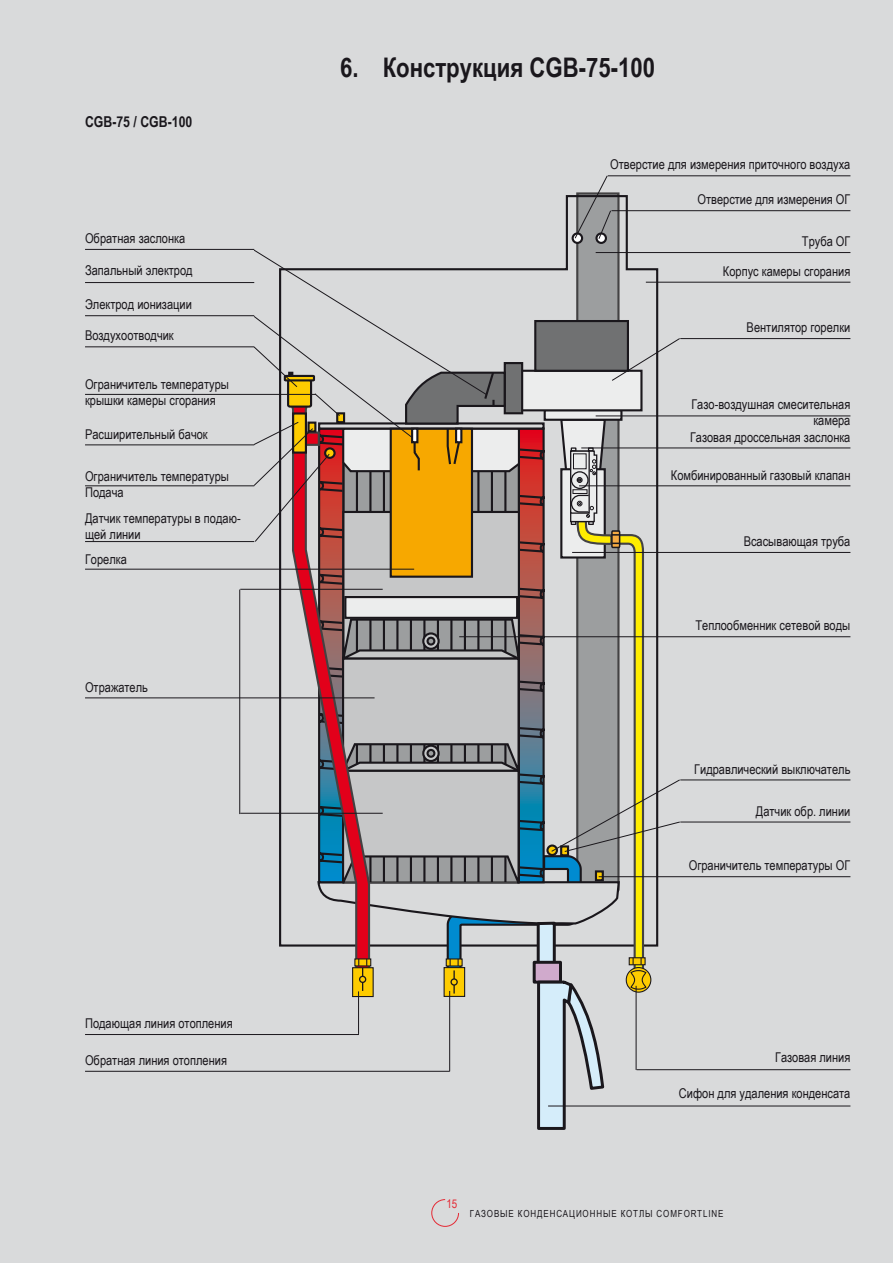
<style>
.page{position:relative;width:893px;height:1263px;background:#d9dadb}
.page>*{position:absolute;margin:0;border:0;box-sizing:border-box;transform-origin:0 0}
.t1{font:700 27px "Arial Narrow";color:#1a171c}
.t2{font:700 15px "Arial Narrow";color:#1a171c}
.t3{font:13.5px/16.2px "Arial Narrow";color:#1a171c}
.t4{font:12px "Arial Narrow";color:#e42934}
.t5{font:9.75px "Arial Narrow";letter-spacing:.09em;color:#1a171c}
</style>
<div class="page">
<svg style="left:431px;top:1199px;width:28px;height:28px"></svg>
<hr style="left:85px;top:1071px;width:365px;height:1px;background:#1a171c">
<hr style="left:636px;top:1069px;width:214px;height:1px;background:#1a171c">
<hr style="left:85px;top:346px;width:169px;height:1px;background:#1a171c">
<hr style="left:680px;top:338px;width:170px;height:1px;background:#1a171c">
<hr style="left:572px;top:552px;width:278px;height:1px;background:#1a171c">
<hr style="left:459px;top:636px;width:391px;height:1px;background:#1a171c">
<hr style="left:646px;top:282px;width:204px;height:1px;background:#1a171c">
<hr style="left:599px;top:876px;width:251px;height:1px;background:#1a171c">
<hr style="left:680px;top:822px;width:170px;height:1px;background:#1a171c">
<hr style="left:85px;top:697px;width:290px;height:1px;background:#1a171c">
<hr style="left:579px;top:485px;width:271px;height:1px;background:#1a171c">
<hr style="left:596px;top:252px;width:254px;height:1px;background:#1a171c">
<hr style="left:548px;top:1105px;width:302px;height:1px;background:#1a171c">
<hr style="left:85px;top:1034px;width:274px;height:1px;background:#1a171c">
<hr style="left:85px;top:569px;width:329px;height:1px;background:#1a171c">
<hr style="left:85px;top:541px;width:169px;height:1px;background:#1a171c">
<hr style="left:85px;top:394px;width:231px;height:1px;background:#1a171c">
<hr style="left:85px;top:485px;width:169px;height:1px;background:#1a171c">
<hr style="left:611px;top:210px;width:239px;height:1px;background:#1a171c">
<hr style="left:608px;top:175px;width:242px;height:1px;background:#1a171c">
<hr style="left:596px;top:415px;width:254px;height:1px;background:#1a171c">
<hr style="left:85px;top:444px;width:169px;height:1px;background:#1a171c">
<hr style="left:239px;top:589px;width:1px;height:225px;background:#1a171c">
<hr style="left:240px;top:813px;width:143px;height:1px;background:#1a171c">
<hr style="left:240px;top:589px;width:143px;height:1px;background:#1a171c">
<hr style="left:680px;top:779px;width:170px;height:1px;background:#1a171c">
<hr style="left:581px;top:448px;width:269px;height:1px;background:#1a171c">
<hr style="left:85px;top:315px;width:169px;height:1px;background:#1a171c">
<hr style="left:85px;top:282px;width:169px;height:1px;background:#1a171c">
<hr style="left:85px;top:249px;width:169px;height:1px;background:#1a171c">
<svg style="left:253px;top:175px;width:428px;height:955px"></svg>
<p class="t2" style="left:85px;top:110px;width:109px">CGB-75 / CGB-100</p>
<p class="t3" style="left:85px;top:230px;width:102px">Обратная заслонка</p>
<p class="t3" style="left:85px;top:262px;width:109px">Запальный электрод</p>
<p class="t3" style="left:85px;top:296px;width:108px">Электрод ионизации</p>
<p class="t3" style="left:85px;top:327px;width:90px">Воздухоотводчик</p>
<p class="t3" style="left:85px;top:376px;width:146px">Ограничитель температуры крышки камеры сгорания</p>
<p class="t3" style="left:85px;top:425px;width:124px">Расширительный бачок</p>
<p class="t3" style="left:85px;top:467px;width:146px">Ограничитель температуры<br>Подача</p>
<p class="t3" style="left:85px;top:510px;width:157px">Датчик температуры в подаю&shy;щей линии</p>
<p class="t3" style="left:85px;top:551px;width:43px">Горелка</p>
<p class="t3" style="left:85px;top:678px;width:64px">Отражатель</p>
<p class="t3" style="left:85px;top:1015px;width:149px">Подающая линия отопления</p>
<h1 class="t1" style="left:340px;top:47px;width:316px">6. Конструкция CGB-75-100</h1>
<p class="t3" style="left:610px;top:156px;width:242px">Отверстие для измерения приточного воздуха</p>
<p class="t3" style="left:697px;top:191px;width:154px">Отверстие для измерения ОГ</p>
<p class="t3" style="left:802px;top:233px;width:50px">Труба ОГ</p>
<p class="t3" style="left:723px;top:263px;width:129px">Корпус камеры сгорания</p>
<p class="t3" style="left:747px;top:319px;width:105px">Вентилятор горелки</p>
<p class="t3" style="left:691px;top:396px;width:161px;text-align:right">Газо-воздушная смесительная камера</p>
<p class="t3" style="left:690px;top:428px;width:162px">Газовая дроссельная заслонка</p>
<p class="t3" style="left:671px;top:466px;width:181px">Комбинированный газовый клапан</p>
<p class="t3" style="left:744px;top:533px;width:108px">Всасывающая труба</p>
<p class="t3" style="left:695px;top:616px;width:157px">Теплообменник сетевой воды</p>
<p class="t3" style="left:694px;top:761px;width:158px">Гидравлический выключатель</p>
<p class="t3" style="left:756px;top:802px;width:96px">Датчик обр. линии</p>
<p class="t3" style="left:689px;top:857px;width:163px">Ограничитель температуры ОГ</p>
<p class="t3" style="left:85px;top:1051px;width:143px">Обратная линия отопления</p>
<p class="t3" style="left:775px;top:1049px;width:77px">Газовая линия</p>
<p class="t3" style="left:679px;top:1084px;width:173px">Сифон для удаления конденсата</p>
<p class="t4" style="left:446px;top:1195px;width:12px">15</p>
<p class="t5" style="left:470px;top:1206px;width:255px">ГАЗОВЫЕ КОНДЕНСАЦИОННЫЕ КОТЛЫ COMFORTLINE</p>
</div>
